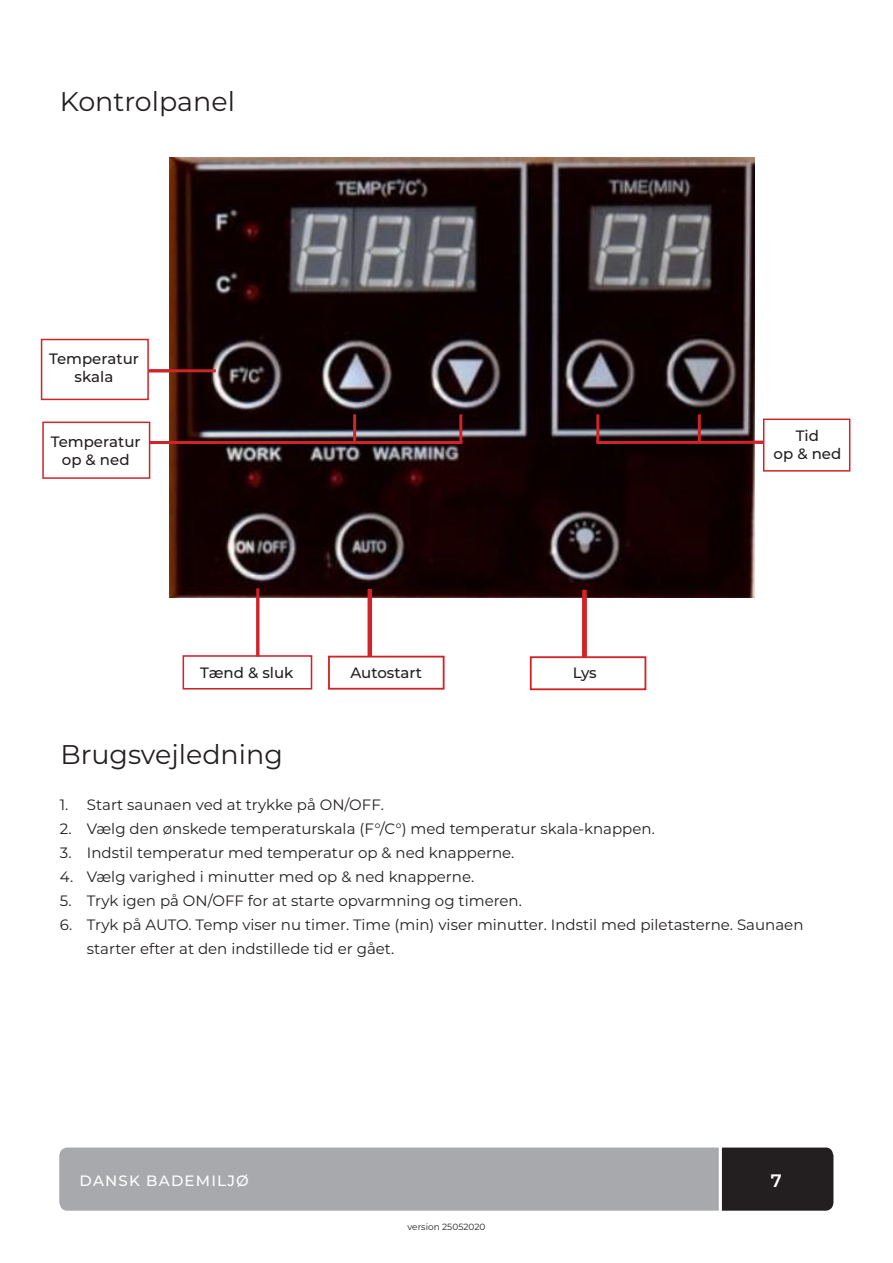
<style>
.page{position:relative;width:893px;height:1263px;background:#fff}
.page>*{position:absolute;margin:0;border:0;box-sizing:border-box;transform-origin:0 0}
.t1{font:27px "Montserrat";color:#231f20}
.t2{font:600 18px "Montserrat";color:#fff}
.t3{font:15px/24px "Montserrat";color:#231f20}
.t4{font:500 15px/18px "Montserrat";color:#231f20;text-align:center}
.t5{font:500 15px "Montserrat";letter-spacing:.08em;color:#fff}
.t6{font:9px "Montserrat";color:#231f20}
</style>
<div class="page">
<svg style="left:59px;top:1147px;width:774px;height:64px"></svg>
<img style="left:170px;top:158px;width:584px;height:439px">
<div style="left:763px;top:418px;width:87px;height:54px;border:2px solid #d12429"></div>
<hr style="left:596px;top:414px;width:3px;height:28px;background:#d12429">
<hr style="left:698px;top:414px;width:3px;height:28px;background:#d12429">
<hr style="left:459px;top:414px;width:3px;height:28px;background:#d12429">
<hr style="left:353px;top:414px;width:3px;height:28px;background:#d12429">
<hr style="left:149px;top:369px;width:67px;height:3px;background:#d12429">
<hr style="left:149px;top:441px;width:313px;height:3px;background:#d12429">
<hr style="left:596px;top:441px;width:168px;height:3px;background:#d12429">
<hr style="left:256px;top:588px;width:3px;height:68px;background:#d12429">
<div style="left:582px;top:590px;width:5px;height:68px;background:#d12429"></div>
<div style="left:183px;top:655px;width:129px;height:34px;border:2px solid #d12429"></div>
<div style="left:42px;top:422px;width:108px;height:57px;border:2px solid #d12429"></div>
<div style="left:41px;top:339px;width:108px;height:61px;border:2px solid #d12429"></div>
<div style="left:530px;top:656px;width:116px;height:34px;border:2px solid #d12429"></div>
<hr style="left:368px;top:589px;width:4px;height:68px;background:#d12429">
<div style="left:328px;top:656px;width:117px;height:34px;border:2px solid #d12429"></div>
<p class="t1" style="left:60px;top:83px;width:177px">Kontrolpanel</p>
<p class="t4" style="left:49px;top:349px;width:91px">Temperatur skala</p>
<p class="t4" style="left:51px;top:432px;width:91px">Temperatur op &amp; ned</p>
<p class="t4" style="left:200px;top:663px;width:95px">Tænd &amp; sluk</p>
<p class="t4" style="left:573px;top:663px;width:26px">Lys</p>
<p class="t4" style="left:350px;top:663px;width:73px">Autostart</p>
<p class="t4" style="left:796px;top:426px;width:25px">Tid</p>
<p class="t4" style="left:774px;top:444px;width:69px">op &amp; ned</p>
<p class="t1" style="left:60px;top:736px;width:224px">Brugsvejledning</p>
<p class="t3" style="left:60px;top:792px;width:325px">1. Start saunaen ved at trykke på ON/OFF.</p>
<p class="t3" style="left:60px;top:816px;width:596px">2. Vælg den ønskede temperaturskala (F°/C°) med temperatur skala-knappen.</p>
<p class="t3" style="left:60px;top:840px;width:456px">3. Indstil temperatur med temperatur op &amp; ned knapperne.</p>
<p class="t3" style="left:60px;top:864px;width:416px">4. Vælg varighed i minutter med op &amp; ned knapperne.</p>
<p class="t3" style="left:60px;top:888px;width:464px">5. Tryk igen på ON/OFF for at starte opvarmning og timeren.</p>
<p class="t3" style="left:87px;top:912px;width:718px;text-indent:-27px">6. Tryk på AUTO. Temp viser nu timer. Time (min) viser minutter. Indstil med piletasterne. Saunaen starter efter at den indstillede tid er gået.</p>
<p class="t5" style="left:80px;top:1170px;width:171px">DANSK BADEMILJØ</p>
<p class="t2" style="left:771px;top:1167px;width:12px">7</p>
<p class="t6" style="left:407px;top:1220px;width:79px">version 25052020</p>
</div>
